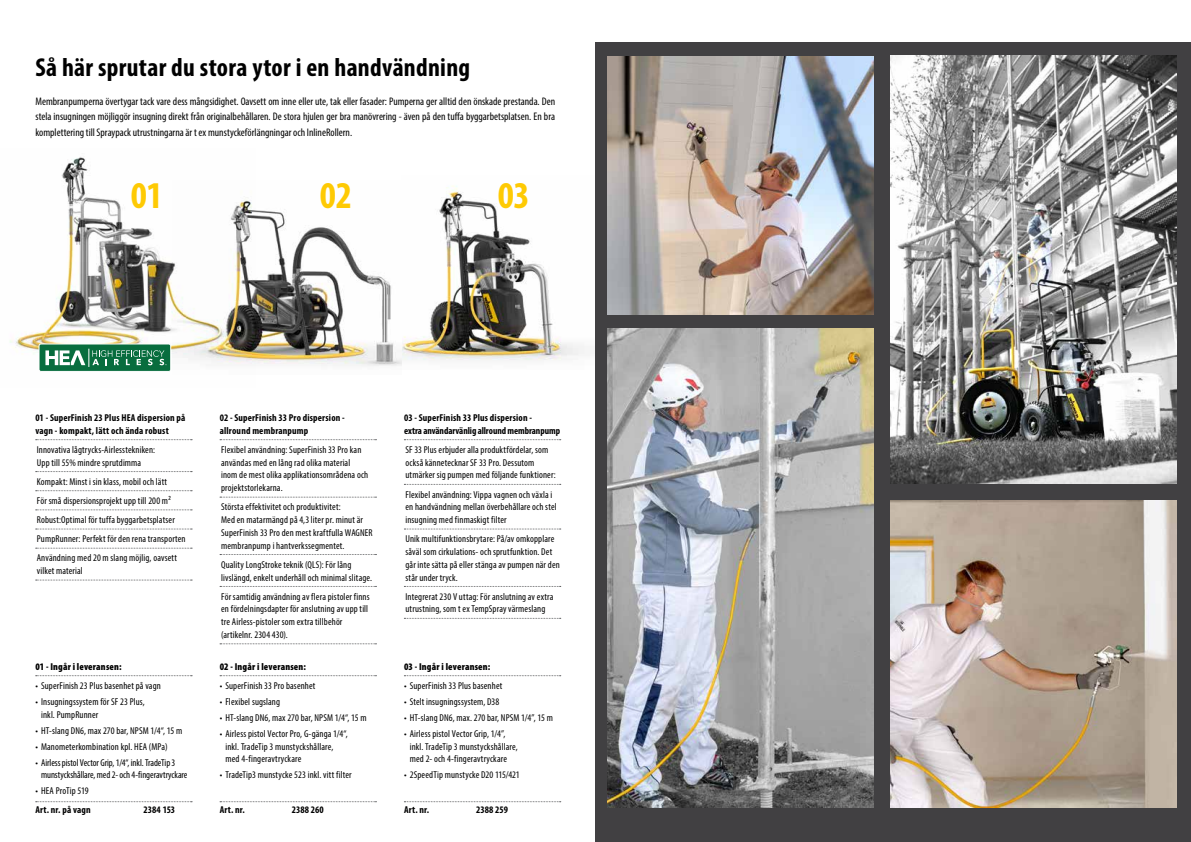
<style>
.page{position:relative;width:1191px;height:842px;background:#fff}
.page>*{position:absolute;margin:0;border:0;box-sizing:border-box;transform-origin:0 0}
.t1{font:700 condensed 38px "Myriad Pro";color:#ffcb05}
.t2{font:700 condensed 26px "Myriad Pro";letter-spacing:.01em;color:#000}
.t3{font:condensed 11px/16px "Myriad Pro";color:#000;text-align:justify}
.t4{font:condensed 10px/12.8px "Myriad Pro";letter-spacing:.015em;color:#000}
.t5{font:700 condensed 10px/12.8px "Myriad Pro";letter-spacing:.015em;color:#000}
.t6{font:condensed 10px/12.8px "Myriad Pro";letter-spacing:-.005em;color:#000}
.t7{font:700 condensed 10px/12.8px "Myriad Pro";letter-spacing:-.005em;color:#000}
.t8{font:900 condensed 10px "Myriad Pro";letter-spacing:.02em;color:#000}
</style>
<div class="page">
<img style="left:401px;top:186px;width:184px;height:180px">
<img style="left:256px;top:209px;width:145px;height:157px">
<div style="left:595px;top:43px;width:596px;height:799px;background:#414042"></div>
<svg style="left:36px;top:439px;width:156px;height:1px"></svg>
<svg style="left:220px;top:439px;width:156px;height:1px"></svg>
<svg style="left:404px;top:439px;width:157px;height:1px"></svg>
<svg style="left:36px;top:471px;width:156px;height:1px"></svg>
<svg style="left:36px;top:490px;width:156px;height:1px"></svg>
<svg style="left:36px;top:510px;width:156px;height:1px"></svg>
<svg style="left:36px;top:529px;width:156px;height:1px"></svg>
<svg style="left:36px;top:548px;width:156px;height:1px"></svg>
<svg style="left:36px;top:580px;width:156px;height:1px"></svg>
<svg style="left:220px;top:497px;width:156px;height:1px"></svg>
<svg style="left:220px;top:554px;width:156px;height:1px"></svg>
<svg style="left:220px;top:586px;width:156px;height:1px"></svg>
<svg style="left:220px;top:644px;width:156px;height:1px"></svg>
<svg style="left:404px;top:484px;width:157px;height:1px"></svg>
<svg style="left:404px;top:529px;width:157px;height:1px"></svg>
<svg style="left:404px;top:586px;width:157px;height:1px"></svg>
<svg style="left:404px;top:618px;width:157px;height:1px"></svg>
<svg style="left:36px;top:675px;width:156px;height:1px"></svg>
<svg style="left:220px;top:675px;width:156px;height:1px"></svg>
<svg style="left:404px;top:675px;width:157px;height:1px"></svg>
<svg style="left:36px;top:801px;width:156px;height:1px"></svg>
<svg style="left:220px;top:801px;width:156px;height:1px"></svg>
<svg style="left:404px;top:801px;width:157px;height:1px"></svg>
<img style="left:890px;top:55px;width:286px;height:428px">
<img style="left:607px;top:329px;width:266px;height:479px">
<img style="left:890px;top:500px;width:287px;height:308px">
<img style="left:607px;top:56px;width:266px;height:258px">
<img style="left:10px;top:157px;width:246px;height:208px">
<svg style="left:39px;top:343px;width:132px;height:29px;background:#45916d"></svg>
<h2 class="t2" style="left:35px;top:51px;width:436px">Så här sprutar du stora ytor i en handvändning</h2>
<p class="t3" style="left:35px;top:93px;width:521px">Membranpumperna övertygar tack vare dess mångsidighet. Oavsett om inne eller ute, tak eller fasader: Pumperna ger alltid den önskade prestanda. Den stela insugningen möjliggör insugning direkt från originalbehållaren. De stora hjulen ger bra manövrering - även på den tuffa byggarbetsplatsen. En bra komplettering till Spraypack utrustningarna är t ex munstyckeförlängningar och InlineRollern.</p>
<h1 class="t1" style="left:130px;top:172px;width:34px">01</h1>
<h1 class="t1" style="left:320px;top:172px;width:34px">02</h1>
<h1 class="t1" style="left:497px;top:172px;width:34px">03</h1>
<p class="t5" style="left:35px;top:411px;width:151px">01 - SuperFinish 23 Plus HEA dispersion på vagn - kompakt, lätt och ända robust</p>
<p class="t5" style="left:220px;top:411px;width:126px">02 - SuperFinish 33 Pro dispersion - allround membranpump</p>
<p class="t7" style="left:404px;top:411px;width:157px">03 - SuperFinish 33 Plus dispersion -<br>extra användarvänlig allround membranpump</p>
<p class="t4" style="left:37px;top:443px;width:120px">Innovativa lågtrycks-Airlesstekniken:<br>Upp till 55% mindre sprutdimma</p>
<p class="t4" style="left:37px;top:472px;width:150px;line-height:19.1px">Kompakt: Minst i sin klass, mobil och lätt<br>För små dispersionsprojekt upp till 200 m²<br>Robust:Optimal för tuffa byggarbetsplatser PumpRunner: Perfekt för den rena transporten Användning med 20 m slang möjlig, oavsett</p>
<p class="t4" style="left:37px;top:564px;width:48px">vilket material</p>
<p class="t4" style="left:405px;top:443px;width:152px">SF 33 Plus erbjuder alla produktfördelar, som också kännetecknar SF 33 Pro. Dessutom utmärker sig pumpen med följande funktioner:</p>
<p class="t4" style="left:405px;top:488px;width:153px">Flexibel användning: Vippa vagnen och växla i en handvändning mellan överbehållare och stel insugning med finmaskigt filter</p>
<p class="t4" style="left:405px;top:532px;width:156px">Unik multifunktionsbrytare: På/av omkopplare såväl som cirkulations- och sprutfunktion. Det går inte sätta på eller stänga av pumpen när den står under tryck.</p>
<p class="t4" style="left:405px;top:590px;width:149px">Integrerat 230 V uttag: För anslutning av extra utrustning, som t ex TempSpray värmeslang</p>
<p class="t4" style="left:221px;top:443px;width:149px">Flexibel användning: SuperFinish 33 Pro kan användas med en lång rad olika material inom de mest olika applikationsområdena och projektstorlekarna.</p>
<p class="t4" style="left:221px;top:500px;width:153px">Största effektivitet och produktivitet:<br>Med en matarmängd på 4,3 liter pr. minut är SuperFinish 33 Pro den mest kraftfulla WAGNER membranpump i hantverkssegmentet.</p>
<p class="t4" style="left:221px;top:558px;width:152px">Quality LongStroke teknik (QLS): För lång livslängd, enkelt underhåll och minimal slitage.</p>
<p class="t4" style="left:221px;top:590px;width:150px">För samtidig användning av flera pistoler finns en fördelningsdapter för anslutning av upp till tre Airless-pistoler som extra tillbehör (artikelnr. 2304 430).</p>
<p class="t8" style="left:35px;top:660px;width:88px">01 - Ingår i leveransen:</p>
<p class="t8" style="left:220px;top:660px;width:88px">02 - Ingår i leveransen:</p>
<p class="t8" style="left:404px;top:660px;width:88px">03 - Ingår i leveransen:</p>
<p class="t4" style="left:35px;top:679px;width:127px">• SuperFinish 23 Plus basenhet på vagn</p>
<p class="t4" style="left:41px;top:695px;width:105px;text-indent:-6px">• Insugningssystem för SF 23 Plus, inkl. PumpRunner</p>
<p class="t4" style="left:35px;top:724px;width:148px">• HT-slang DN6, max 270 bar, NPSM 1/4“, 15 m</p>
<p class="t4" style="left:35px;top:740px;width:134px">• Manometerkombination kpl. HEA (MPa)</p>
<p class="t6" style="left:41px;top:756px;width:148px;text-indent:-6px">• Airless pistol Vector Grip, 1/4“, inkl. TradeTip 3 munstyckshållare, med 2- och 4-fingeravtryckare</p>
<p class="t4" style="left:35px;top:784px;width:55px">• HEA ProTip 519</p>
<p class="t4" style="left:404px;top:679px;width:100px">• SuperFinish 33 Plus basenhet</p>
<p class="t4" style="left:404px;top:695px;width:97px">• Stelt insugningssystem, D38</p>
<p class="t4" style="left:404px;top:711px;width:150px">• HT-slang DN6, max. 270 bar, NPSM 1/4”, 15 m</p>
<p class="t4" style="left:410px;top:727px;width:109px;text-indent:-6px">• Airless pistol Vector Grip, 1/4”, inkl. TradeTip 3 munstyckshållare, med 2- och 4-fingeravtryckare</p>
<p class="t4" style="left:404px;top:768px;width:117px">• 2SpeedTip munstycke D20 115/421</p>
<p class="t4" style="left:220px;top:679px;width:97px">• SuperFinish 33 Pro basenhet</p>
<p class="t4" style="left:220px;top:695px;width:62px">• Flexibel sugslang</p>
<p class="t4" style="left:220px;top:711px;width:148px">• HT-slang DN6, max 270 bar, NPSM 1/4“, 15 m</p>
<p class="t4" style="left:225px;top:727px;width:124px;text-indent:-6px">• Airless pistol Vector Pro, G-gänga 1/4“, inkl. TradeTip 3 munstyckshållare, med 4-fingeravtryckare</p>
<p class="t4" style="left:220px;top:768px;width:133px">• TradeTip3 munstycke 523 inkl. vitt filter</p>
<p class="t5" style="left:35px;top:803px;width:57px">Art. nr. på vagn</p>
<p class="t5" style="left:143px;top:803px;width:33px">2384 153</p>
<p class="t5" style="left:220px;top:803px;width:27px">Art. nr.</p>
<p class="t5" style="left:292px;top:803px;width:34px">2388 260</p>
<p class="t5" style="left:404px;top:803px;width:27px">Art. nr.</p>
<p class="t5" style="left:476px;top:803px;width:33px">2388 259</p>
</div>
